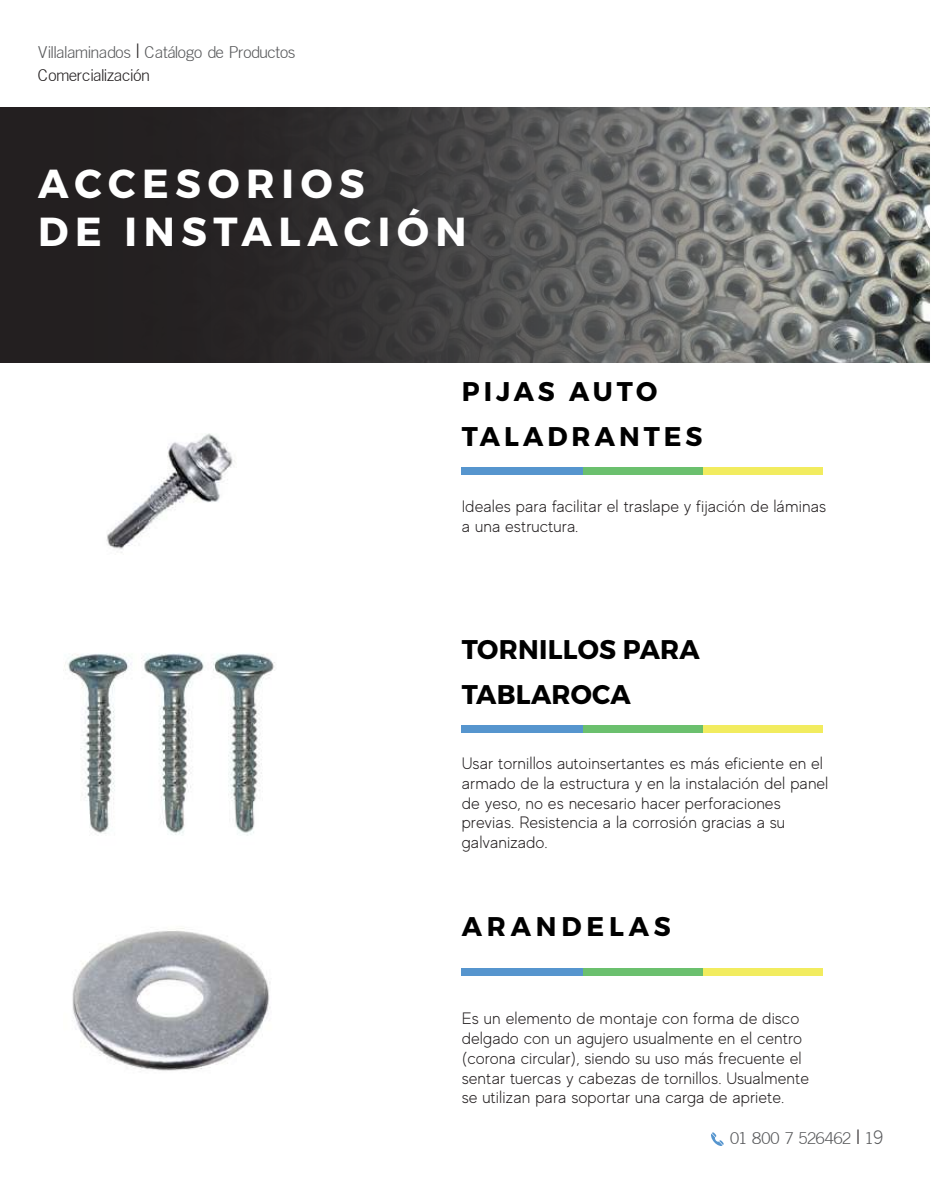
<style>
.page{position:relative;width:936px;height:1191px;background:#fff}
.page>*{position:absolute;margin:0;border:0;box-sizing:border-box;transform-origin:0 0}
.t1{font:40.5px/48.6px "Trueno Bd";letter-spacing:.17em;color:#fff}
.t2{font:27px/45px "Trueno Bd";letter-spacing:.01em;color:#000}
.t3{font:27px/45px "Trueno Bd";letter-spacing:.15em;color:#000}
.t4{font:27px "Trueno Bd";letter-spacing:.185em;color:#000}
.t5{font:300 16.5px/19.8px "MADE Evolve Sans";color:#231f20}
.t6{font:16.5px/23.5px "Tradition Sans X Light";color:#58595b}
.s1{font-size:19.5px;color:#231f20}
.s2{color:#231f20}
.s3{font-family:"MADE Evolve Sans";font-weight:300;font-size:19.5px}
</style>
<div class="page">
<svg style="left:0;top:108px;width:930px;height:255px;background:#4f4e4e"></svg>
<div style="left:701px;top:467px;width:122px;height:8px;background:#f2ec5a"></div>
<div style="left:583px;top:467px;width:119px;height:8px;background:#67be6a"></div>
<div style="left:462px;top:467px;width:121px;height:8px;background:#5192cd"></div>
<div style="left:701px;top:725px;width:122px;height:7px;background:#f2ec5a"></div>
<div style="left:583px;top:725px;width:119px;height:7px;background:#67be6a"></div>
<div style="left:462px;top:725px;width:121px;height:7px;background:#5192cd"></div>
<div style="left:701px;top:968px;width:122px;height:8px;background:#f2ec5a"></div>
<div style="left:583px;top:968px;width:119px;height:8px;background:#67be6a"></div>
<div style="left:462px;top:968px;width:121px;height:8px;background:#5192cd"></div>
<img style="left:106px;top:433px;width:129px;height:120px">
<img style="left:64px;top:653px;width:211px;height:183px">
<img style="left:72px;top:928px;width:199px;height:143px">
<svg style="left:711px;top:1132px;width:12px;height:14px"></svg>
<p class="t6" style="left:38px;top:40px;width:258px">Villalaminados <span class="s1">|</span> Catálogo de Productos<br><span class="s2">Comercialización</span></p>
<h1 class="t1" style="left:38px;top:160px;width:430px">ACCESORIOS<br>DE INSTALACIÓN</h1>
<h2 class="t3" style="left:462px;top:370px;width:242px">PIJAS AUTO<br>TALADRANTES</h2>
<p class="t5" style="left:462px;top:496px;width:366px">Ideales para facilitar el traslape y fijación de láminas a una estructura.</p>
<h2 class="t2" style="left:462px;top:627px;width:239px">TORNILLOS PARA<br>TABLAROCA</h2>
<p class="t5" style="left:462px;top:753px;width:368px">Usar tornillos autoinsertantes es más eficiente en el armado de la estructura y en la instalación del panel de yeso, no es necesario hacer perforaciones previas. Resistencia a la corrosión gracias a su galvanizado.</p>
<h2 class="t4" style="left:462px;top:909px;width:210px">ARANDELAS</h2>
<p class="t5" style="left:462px;top:1008px;width:349px">Es un elemento de montaje con forma de disco delgado con un agujero usualmente en el centro (corona circular), siendo su uso más frecuente el sentar tuercas y cabezas de tornillos. Usualmente se utilizan para soportar una carga de apriete.</p>
<p class="t6" style="left:730px;top:1125px;width:155px">01 800 7 526462 <span class="s1">|</span> 1<span class="s3">9</span></p>
</div>
